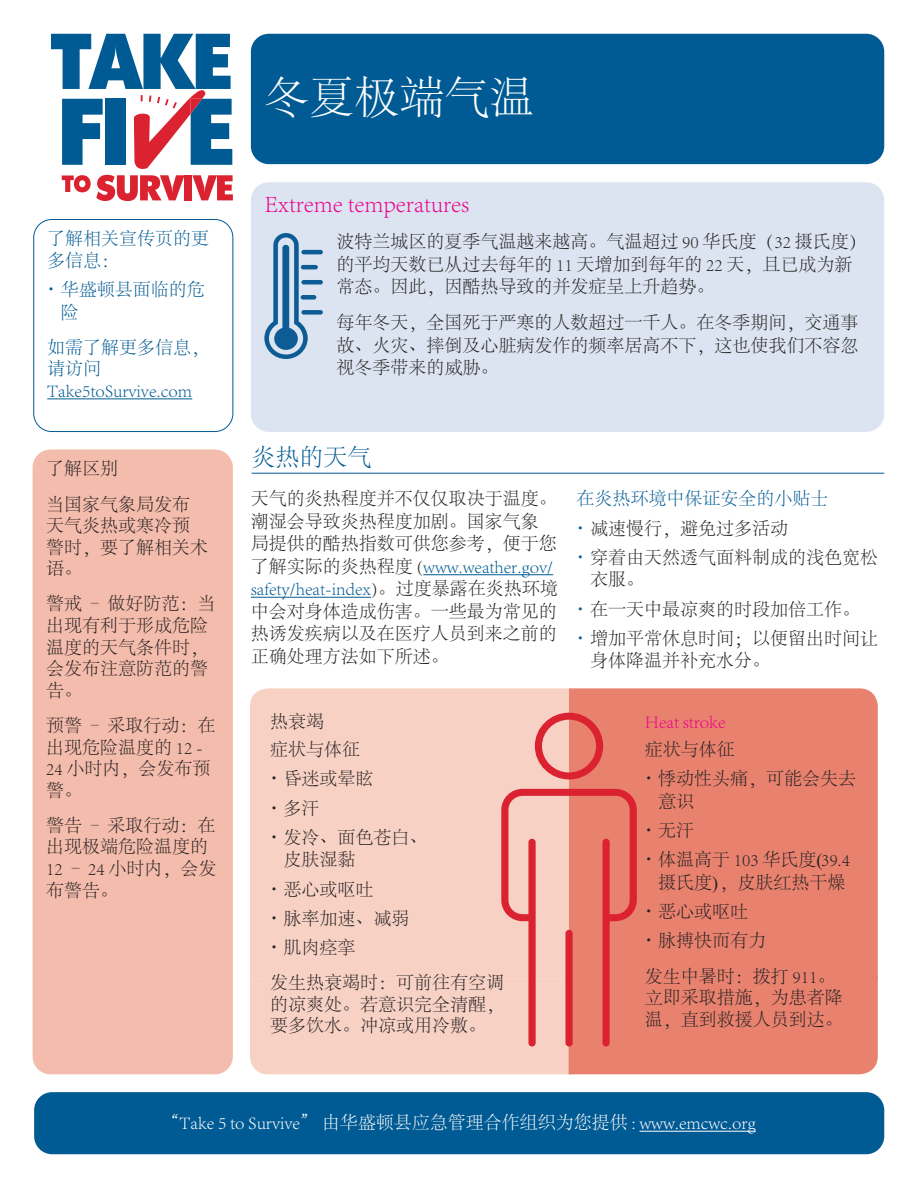
<style>
.page{position:relative;width:918px;height:1188px;background:#fff}
.page>*{position:absolute;margin:0;border:0;box-sizing:border-box;transform-origin:0 0}
.t1{font:300 45px "Adobe Song Std";color:#fff}
.t2{font:300 24px "Adobe Song Std";color:#ed028c}
.t3{font:300 24px "Adobe Song Std";color:#005a93}
.t4{font:300 18px/21.6px "Adobe Song Std";color:#231f20}
.t5{font:300 18px/21.6px "Adobe Song Std";color:#005a93}
.t6{font:300 18px "Adobe Song Std";color:#fff}
.t7{font:300 18px "Adobe Song Std";color:#ed028c}
.s1{color:#005a93}
.s2{font-family:"Times New Roman";font-weight:400}
</style>
<div class="page">
<div style="left:33px;top:219px;width:200px;height:213px;border:1px solid #005a93;border-radius:18px"></div>
<div style="left:33px;top:450px;width:200px;height:624px;background:#f4bcac;border-radius:18px"></div>
<div style="left:251px;top:34px;width:633px;height:130px;background:#005a93;border-radius:18px"></div>
<svg style="left:51px;top:34px;width:182px;height:167px"></svg>
<hr style="left:47px;top:398px;width:145px;height:1px;background:#005a93">
<div style="left:34px;top:1092px;width:850px;height:62px;background:#005a93;border-radius:18px"></div>
<hr style="left:640px;top:1131px;width:116px;height:1px;background:#fff">
<hr style="left:423px;top:574px;width:130px;height:1px;background:#005a93">
<hr style="left:251px;top:597px;width:120px;height:1px;background:#005a93">
<div style="left:251px;top:182px;width:633px;height:250px;background:#dbe4f0;border-radius:18px"></div>
<hr style="left:252px;top:473px;width:632px;height:1px;background:#005a93">
<svg style="left:264px;top:233px;width:44px;height:126px"></svg>
<hr style="left:301px;top:250px;width:22px;height:4px;background:#0d5c95;border-radius:2px">
<hr style="left:301px;top:265px;width:17px;height:4px;background:#0d5c95;border-radius:2px">
<hr style="left:301px;top:280px;width:22px;height:4px;background:#0d5c95;border-radius:2px">
<div style="left:301px;top:295px;width:15px;height:5px;background:#0d5c95;border-radius:2px"></div>
<div style="left:301px;top:310px;width:22px;height:5px;background:#0d5c95;border-radius:2px"></div>
<div style="left:569px;top:688px;width:309px;height:101px;background:#e8826f"></div>
<div style="left:250px;top:688px;width:319px;height:101px;background:#f7d1c4"></div>
<svg style="left:535px;top:713px;width:68px;height:66px;background:#e9817a"></svg>
<svg style="left:250px;top:789px;width:628px;height:285px;background:#eea597"></svg>
<div style="left:565px;top:930px;width:8px;height:117px;background:#db2230;border-radius:4px"></div>
<p class="t5" style="left:47px;top:229px;width:163px">了解相关宣传页的更多信息：</p>
<p class="t5" style="left:61px;top:279px;width:145px;line-height:22.5px;text-indent:-14px"><sup>.</sup> 华盛顿县面临的危险</p>
<p class="t5" style="left:47px;top:337px;width:163px">如需了解更多信息，请访问<br>Take5toSurvive.com</p>
<p class="t4" style="left:46px;top:452px;width:145px;line-height:35.1px">了解区别<br>当国家气象局发布</p>
<p class="t4" style="left:46px;top:515px;width:163px">天气炎热或寒冷预警时，要了解相关术语。</p>
<p class="t4" style="left:46px;top:594px;width:171px">警戒 – 做好防范：当出现有利于形成危险温度的天气条件时，会发布注意防范的警告。</p>
<p class="t4" style="left:46px;top:715px;width:171px">预警 – 采取行动：在出现危险温度的 12 -<br>24 小时内，会发布预警。</p>
<p class="t4" style="left:46px;top:815px;width:172px">警告 – 采取行动：在出现极端危险温度的<br>12 – 24 小时内，会发布警告。</p>
<h1 class="t1" style="left:264px;top:74px;width:271px">冬夏极端气温</h1>
<h2 class="t2" style="left:264px;top:191px;width:206px">Extreme temperatures</h2>
<p class="t4" style="left:336px;top:231px;width:532px;line-height:22.5px">波特兰城区的夏季气温越来越高。气温超过 90 华氏度（32 摄氏度）的平均天数已从过去每年的 11 天增加到每年的 22 天，且已成为新常态。因此，因酷热导致的并发症呈上升趋势。</p>
<p class="t4" style="left:336px;top:312px;width:523px;line-height:22.5px;text-align:justify">每年冬天，全国死于严寒的人数超过一千人。在冬季期间，交通事故、火灾、摔倒及心脏病发作的频率居高不下，这也使我们不容忽视冬季带来的威胁。</p>
<h2 class="t3" style="left:252px;top:444px;width:121px">炎热的天气</h2>
<p class="t4" style="left:251px;top:488px;width:308px;line-height:22.5px">天气的炎热程度并不仅仅取决于温度。潮湿会导致炎热程度加剧。国家气象局提供的酷热指数可供您参考，便于您了解实际的炎热程度 (<span class="s1">www.weather.gov/ safety/heat-index</span>)。过度暴露在炎热环境中会对身体造成伤害。一些最为常见的热诱发疾病以及在医疗人员到来之前的正确处理方法如下所述。</p>
<p class="t4" style="left:270px;top:707px;width:159px;line-height:29.1px">热衰竭<br>症状与体征<br><sup>.</sup> 昏迷或晕眩<br><sup>.</sup> 多汗<br><sup>.</sup> 发冷、面色苍白、</p>
<p class="t4" style="left:270px;top:846px;width:141px;line-height:29.2px;text-indent:14px">皮肤湿黏<br><sup>.</sup> 恶心或呕吐<br><sup>.</sup> 脉率加速、减弱<sup>.</sup> 肌肉痉挛</p>
<p class="t4" style="left:270px;top:973px;width:235px;text-align:justify">发生热衰竭时：可前往有空调的凉爽处。若意识完全清醒，要多饮水。冲凉或用冷敷。</p>
<p class="t4" style="left:577px;top:485px;width:303px;line-height:29.2px"><span class="s1">在炎热环境中保证安全的小贴士<br></span><sup>.</sup> 减速慢行，避免过多活动<br><sup>.</sup> 穿着由天然透气面料制成的浅色宽松</p>
<p class="t4" style="left:577px;top:566px;width:303px;line-height:29.2px;text-indent:14px">衣服。<br><sup>.</sup> 在一天中最凉爽的时段加倍工作。<br><sup>.</sup> 增加平常休息时间；以便留出时间让</p>
<p class="t4" style="left:590px;top:651px;width:181px">身体降温并补充水分。</p>
<p class="t7" style="left:645px;top:712px;width:82px">Heat stroke</p>
<p class="t4" style="left:645px;top:736px;width:213px;line-height:29.2px">症状与体征<br><sup>.</sup> 悸动性头痛，可能会失去</p>
<p class="t4" style="left:645px;top:787px;width:207px;line-height:29.2px;text-indent:14px">意识<br><sup>.</sup> 无汗<br><sup>.</sup> 体温高于 103 华氏度<span class="s2">(</span>39.4</p>
<p class="t4" style="left:645px;top:868px;width:202px;line-height:29.2px;text-indent:14px">摄氏度<span class="s2">)</span> ，皮肤红热干燥<sup>.</sup> 恶心或呕吐<br><sup>.</sup> 脉搏快而有力</p>
<p class="t4" style="left:645px;top:966px;width:199px">发生中暑时：拨打 911。立即采取措施，为患者降温，直到救援人员到达。</p>
<p class="t6" style="left:162px;top:1113px;width:596px">“Take 5 to Survive” 由华盛顿县应急管理合作组织为您提供 : www.emcwc.org</p>
</div>
